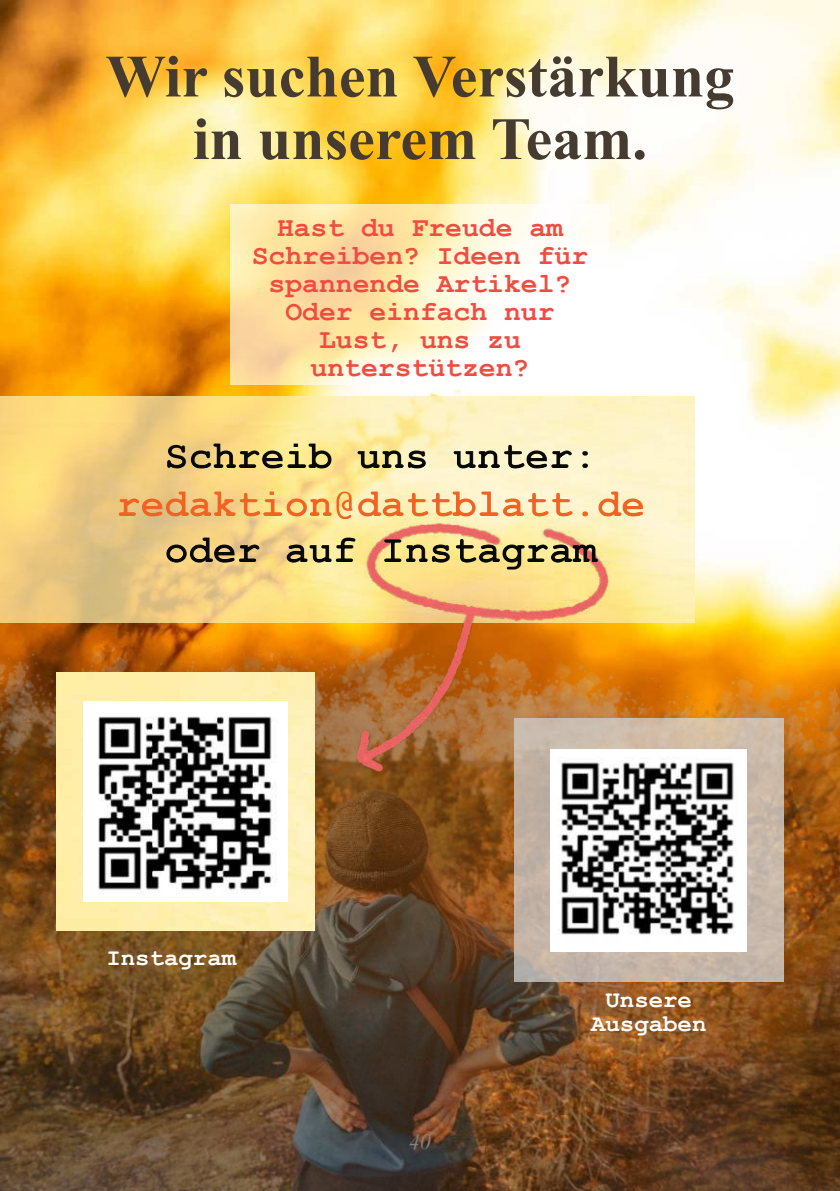
<style>
.page{position:relative;width:840px;height:1191px;background:#fff}
.page>*{position:absolute;margin:0;border:0;box-sizing:border-box;transform-origin:0 0}
.t1{font:700 60px/62.6px "Times New Roman";color:#463b30;text-align:center}
.t2{font:700 40px "Courier New";color:#070909}
.t3{font:700 40px "Courier New";color:#f26222}
.t4{font:700 28px/28px "Courier New";color:#f04c42;text-align:center}
.t5{font:700 24px/24px "Courier New";color:#fff;text-align:center}
.t6{font:italic 22px "Times New Roman";color:#838181}
</style>
<div class="page">
<img style="left:0;top:0;width:839px;height:1191px">
<img style="left:0;top:645px;width:839px;height:545px">
<div style="left:230px;top:205px;width:378px;height:180px;background:#fff;opacity:.62"></div>
<img style="left:57px;top:672px;width:257px;height:259px">
<img style="left:514px;top:718px;width:268px;height:263px">
<img style="left:550px;top:749px;width:196px;height:202px">
<img style="left:84px;top:701px;width:203px;height:200px">
<img style="left:0;top:397px;width:693px;height:225px">
<img style="left:355px;top:522px;width:254px;height:250px">
<h1 class="t1" style="left:106px;top:43px;width:629px">Wir suchen Verstärkung in unserem Team.</h1>
<p class="t4" style="left:251px;top:212px;width:338px">Hast du Freude am<br>Schreiben? Ideen für spannende Artikel?<br>Oder einfach nur<br>Lust, uns zu unterstützen?</p>
<h2 class="t2" style="left:164px;top:431px;width:434px">Schreib uns unter:</h2>
<h2 class="t3" style="left:116px;top:479px;width:530px">redaktion@dattblatt.de</h2>
<h2 class="t2" style="left:164px;top:525px;width:434px">oder auf Instagram</h2>
<p class="t5" style="left:106px;top:945px;width:131px">Instagram</p>
<p class="t6" style="left:409px;top:1126px;width:23px">40</p>
<p class="t5" style="left:590px;top:986px;width:117px">Unsere<br>Ausgaben</p>
</div>
